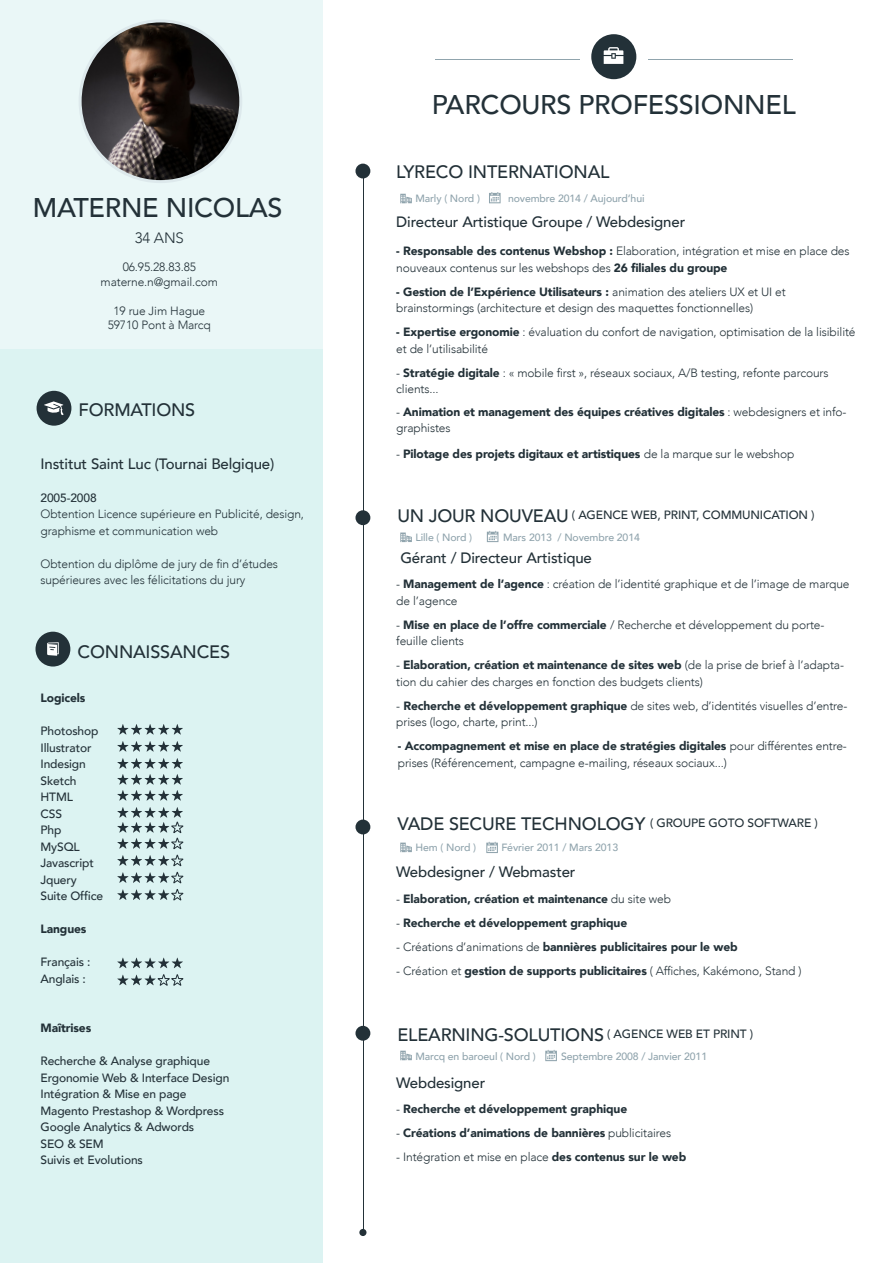
<style>
.page{position:relative;width:893px;height:1263px;background:#fff}
.page>*{position:absolute;margin:0;border:0;box-sizing:border-box;transform-origin:0 0}
.t1{font:500 27px "Avenir";letter-spacing:-.01em;color:#233138}
.t2{font:500 18px "Avenir";letter-spacing:-.01em;color:#233138}
.t3{font:500 15px "Avenir";letter-spacing:-.01em;color:#223037}
.t4{font:500 15px "Avenir";letter-spacing:-.01em;color:#233138}
.t5{font:300 15px "Avenir";color:#233138}
.t6{font:300 12px/16.5px "Avenir";letter-spacing:-.01em;color:#233138}
.t7{font:300 12px/16.5px "Avenir";letter-spacing:-.01em;color:#223037}
.t8{font:500 12px "Avenir";letter-spacing:-.01em;color:#233138}
.t9{font:900 12px "Avenir";letter-spacing:-.01em;color:#233138}
.t10{font:900 12px/16.5px "Avenir";letter-spacing:-.01em;color:#223037}
.t11{font:500 10.5px "Avenir";letter-spacing:-.01em;color:#90a4ad}
.s1{font-weight:900}
.s2{font-weight:300}
.s3{font-size:18px}
.s4{color:#233138}
</style>
<div class="page">
<div style="left:0;top:0;width:323px;height:349px;background:#eaf7f7"></div>
<div style="left:0;top:349px;width:323px;height:914px;background:#dcf3f2"></div>
<hr style="left:435px;top:59px;width:144px;height:1px;background:#90a4ad">
<hr style="left:648px;top:59px;width:144px;height:1px;background:#90a4ad">
<img style="left:80px;top:21px;width:161px;height:161px;border-radius:80px">
<div style="left:79px;top:19px;width:163px;height:164px;border:3px solid #dde9ec;border-radius:50%"></div>
<div style="left:37px;top:391px;width:34px;height:35px;background:#233138;border-radius:50%"></div>
<div style="left:36px;top:632px;width:34px;height:34px;background:#233138;border-radius:50%"></div>
<div style="left:591px;top:34px;width:45px;height:45px;background:#233138;border-radius:50%"></div>
<div style="left:355px;top:510px;width:15px;height:15px;background:#233138;border-radius:50%"></div>
<div style="left:355px;top:164px;width:15px;height:14px;background:#233138;border-radius:50%"></div>
<div style="left:355px;top:819px;width:15px;height:15px;background:#233138;border-radius:50%"></div>
<div style="left:355px;top:1026px;width:15px;height:15px;background:#233138;border-radius:50%"></div>
<div style="left:359px;top:1229px;width:7px;height:7px;background:#233138;border-radius:50%"></div>
<hr style="left:363px;top:169px;width:1px;height:1067px;background:#233138">
<svg style="left:604px;top:47px;width:19px;height:17px"></svg>
<svg style="left:400px;top:194px;width:12px;height:9px"></svg>
<svg style="left:400px;top:532px;width:12px;height:10px"></svg>
<svg style="left:400px;top:843px;width:12px;height:9px"></svg>
<svg style="left:400px;top:1051px;width:12px;height:9px"></svg>
<svg style="left:489px;top:192px;width:12px;height:11px"></svg>
<svg style="left:487px;top:531px;width:11px;height:11px"></svg>
<svg style="left:486px;top:842px;width:12px;height:11px"></svg>
<svg style="left:545px;top:1050px;width:12px;height:11px"></svg>
<svg style="left:47px;top:642px;width:12px;height:14px"></svg>
<svg style="left:117px;top:724px;width:66px;height:11px"></svg>
<svg style="left:117px;top:741px;width:66px;height:11px"></svg>
<svg style="left:117px;top:758px;width:66px;height:43px"></svg>
<svg style="left:117px;top:807px;width:66px;height:94px"></svg>
<svg style="left:117px;top:958px;width:66px;height:28px"></svg>
<svg style="left:44px;top:401px;width:20px;height:14px"></svg>
<p class="t1" style="left:33px;top:185px;width:251px">MATERNE NICOLAS</p>
<p class="t5" style="left:135px;top:229px;width:51px">34 ANS</p>
<p class="t6" style="left:123px;top:259px;width:75px">06.95.28.83.85</p>
<p class="t6" style="left:101px;top:273px;width:119px">materne.n@gmail.com</p>
<p class="t6" style="left:113px;top:302px;width:93px">19 rue Jim Hague</p>
<p class="t6" style="left:108px;top:317px;width:105px">59710 Pont à Marcq</p>
<p class="t2" style="left:79px;top:394px;width:118px">FORMATIONS</p>
<p class="t4" style="left:40px;top:450px;width:235px">Institut Saint Luc (Tournai Belgique)</p>
<p class="t8" style="left:40px;top:487px;width:58px">2005-2008</p>
<p class="t6" style="left:40px;top:506px;width:265px">Obtention Licence supérieure en Publicité, design, graphisme et communication web</p>
<p class="t6" style="left:40px;top:555px;width:239px">Obtention du diplôme de jury de fin d’études supérieures avec les félicitations du jury</p>
<p class="t2" style="left:78px;top:636px;width:154px">CONNAISSANCES</p>
<p class="t9" style="left:40px;top:688px;width:46px">Logicels</p>
<p class="t8" style="left:40px;top:720px;width:59px">Photoshop</p>
<p class="t8" style="left:40px;top:737px;width:53px">Illustrator</p>
<p class="t8" style="left:40px;top:753px;width:47px">Indesign</p>
<p class="t8" style="left:40px;top:770px;width:37px">Sketch</p>
<p class="t8" style="left:40px;top:786px;width:34px">HTML</p>
<p class="t8" style="left:40px;top:803px;width:23px">CSS</p>
<p class="t8" style="left:40px;top:819px;width:22px">Php</p>
<p class="t8" style="left:40px;top:836px;width:41px">MySQL</p>
<p class="t8" style="left:40px;top:852px;width:55px">Javascript</p>
<p class="t8" style="left:40px;top:869px;width:38px">Jquery</p>
<p class="t8" style="left:40px;top:885px;width:64px">Suite Office</p>
<p class="t9" style="left:40px;top:919px;width:47px">Langues</p>
<p class="t8" style="left:40px;top:951px;width:52px">Français :</p>
<p class="t8" style="left:40px;top:968px;width:47px">Anglais :</p>
<p class="t9" style="left:40px;top:1018px;width:52px">Maîtrises</p>
<p class="t8" style="left:40px;top:1050px;width:171px">Recherche &amp; Analyse graphique</p>
<p class="t8" style="left:40px;top:1067px;width:190px">Ergonomie Web &amp; Interface Design</p>
<p class="t8" style="left:40px;top:1083px;width:147px">Intégration &amp; Mise en page</p>
<p class="t8" style="left:40px;top:1100px;width:185px">Magento Prestashop &amp; Wordpress</p>
<p class="t8" style="left:40px;top:1116px;width:155px">Google Analytics &amp; Adwords</p>
<p class="t8" style="left:40px;top:1133px;width:65px">SEO &amp; SEM</p>
<p class="t8" style="left:40px;top:1149px;width:104px">Suivis et Evolutions</p>
<p class="t1" style="left:432px;top:81px;width:365px">PARCOURS PROFESSIONNEL</p>
<p class="t2" style="left:396px;top:156px;width:215px">LYRECO INTERNATIONAL</p>
<p class="t11" style="left:415px;top:190px;width:66px">Marly ( Nord )</p>
<p class="t11" style="left:508px;top:190px;width:138px">novembre 2014 / Aujourd’hui</p>
<p class="t3" style="left:396px;top:209px;width:290px">Directeur Artistique Groupe / Webdesigner</p>
<p class="t7" style="left:396px;top:243px;width:455px"><span class="s1">- Responsable des contenus Webshop :</span> Elaboration, intégration et mise en place des nouveaux contenus sur les webshops des <span class="s1">26 filiales du groupe</span></p>
<p class="t10" style="left:396px;top:283px;width:391px">- Gestion de l’Expérience Utilisateurs : <span class="s2">animation des ateliers UX et UI et</span></p>
<p class="t7" style="left:396px;top:300px;width:358px">brainstormings (architecture et design des maquettes fonctionnelles)</p>
<p class="t7" style="left:396px;top:324px;width:461px"><span class="s1">- Expertise ergonomie</span> : évaluation du confort de navigation, optimisation de la lisibilité et de l’utilisabilité</p>
<p class="t7" style="left:396px;top:365px;width:434px">- <span class="s1">Stratégie digitale</span> : « mobile first », réseaux sociaux, A/B testing, refonte parcours clients...</p>
<p class="t10" style="left:396px;top:403px;width:452px"><span class="s2">-</span> Animation et management des équipes créatives digitales <span class="s2">: webdesigners et info&shy;graphistes</span></p>
<p class="t10" style="left:396px;top:445px;width:400px"><span class="s2">-</span> Pilotage des projets digitaux et artistiques <span class="s2">de la marque sur le webshop</span></p>
<p class="t8" style="left:397px;top:504px;width:419px"><span class="s3">UN JOUR NOUVEAU</span> ( AGENCE WEB, PRINT, COMMUNICATION )</p>
<p class="t11" style="left:415px;top:528px;width:58px">Lille ( Nord )</p>
<p class="t11" style="left:503px;top:528px;width:138px">Mars 2013 / Novembre 2014</p>
<p class="t3" style="left:400px;top:544px;width:193px"><span class="s4">Gérant /</span> Directeur Artistique</p>
<p class="t6" style="left:396px;top:576px;width:455px">- <span class="s1">Management de l’agence</span> : création de l’identité graphique et de l’image de marque de l’agence</p>
<p class="t6" style="left:396px;top:616px;width:430px">- <span class="s1">Mise en place de l’offre commerciale</span> / Recherche et développement du porte&shy;feuille clients</p>
<p class="t6" style="left:396px;top:657px;width:449px">- <span class="s1">Elaboration, création et maintenance de sites web</span> (de la prise de brief à l’adapta&shy;tion du cahier des charges en fonction des budgets clients)</p>
<p class="t6" style="left:396px;top:697px;width:453px">- <span class="s1">Recherche et développement graphique</span> de sites web, d’identités visuelles d’entre&shy;prises (logo, charte, print...)</p>
<p class="t6" style="left:398px;top:738px;width:451px"><span class="s1">- Accompagnement et mise en place de stratégies digitales</span> pour différentes entre&shy;prises (Référencement, campagne e-mailing, réseaux sociaux...)</p>
<p class="t2" style="left:397px;top:808px;width:422px">VADE SECURE TECHNOLOGY <sup>(</sup> <sup>GROUPE</sup> <sup>GOTO</sup> <sup>SOFTWARE</sup> <sup>)</sup></p>
<p class="t11" style="left:415px;top:838px;width:62px">Hem ( Nord )</p>
<p class="t11" style="left:501px;top:838px;width:118px">Février 2011 / Mars 2013</p>
<p class="t3" style="left:396px;top:859px;width:181px">Webdesigner / Webmaster</p>
<p class="t9" style="left:396px;top:888px;width:276px"><span class="s2">-</span> Elaboration, création et maintenance <span class="s2">du site web</span></p>
<p class="t9" style="left:396px;top:912px;width:232px"><span class="s2">-</span> Recherche et développement graphique</p>
<p class="t9" style="left:396px;top:936px;width:343px"><span class="s2">- Créations d’animations de</span> bannières publicitaires pour le web</p>
<p class="t6" style="left:396px;top:962px;width:407px">- Création et <span class="s1">gestion de supports publicitaires</span> ( Affiches, Kakémono, Stand )</p>
<p class="t2" style="left:397px;top:1019px;width:357px">ELEARNING-SOLUTIONS <sup>(</sup> <sup>AGENCE</sup> <sup>WEB</sup> <sup>ET</sup> <sup>PRINT</sup> <sup>)</sup></p>
<p class="t11" style="left:415px;top:1047px;width:122px">Marcq en baroeul ( Nord )</p>
<p class="t11" style="left:561px;top:1047px;width:148px">Septembre 2008 / Janvier 2011</p>
<p class="t3" style="left:396px;top:1069px;width:90px">Webdesigner</p>
<p class="t9" style="left:396px;top:1099px;width:232px"><span class="s2">-</span> Recherche et développement graphique</p>
<p class="t9" style="left:396px;top:1123px;width:276px"><span class="s2">-</span> Créations d’animations de bannières <span class="s2">publicitaires</span></p>
<p class="t6" style="left:396px;top:1149px;width:291px">- Intégration et mise en place <span class="s1">des contenus sur le web</span></p>
</div>
